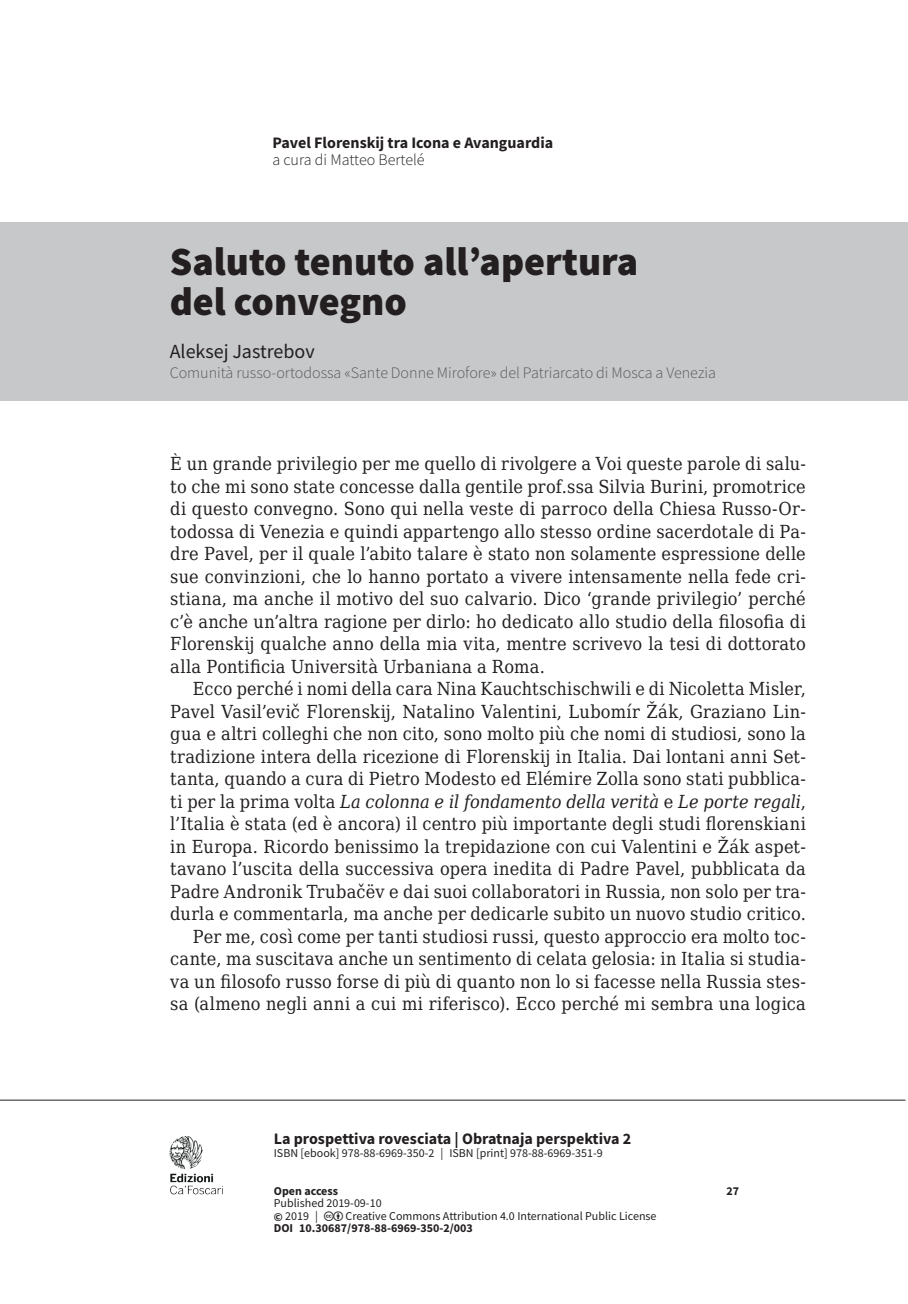
<style>
.page{position:relative;width:908px;height:1304px;background:#fff}
.page>*{position:absolute;margin:0;border:0;box-sizing:border-box;transform-origin:0 0}
.t1{font:900 40px/40px "Source Sans Pro";color:#231f20}
.t2{font:20px "Source Sans Pro";color:#231f20}
.t3{font:18px/22.4px "DejaVu Serif Condensed";letter-spacing:.01em;color:#231f20;text-align:justify}
.t4{font:700 16px "Source Sans Pro";color:#231f20}
.t5{font:300 16px "Source Sans Pro";color:#57585a}
.t6{font:300 16px "Source Sans Pro";color:#231f20}
.t7{font:12px/12.4px "Source Sans Pro";color:#231f20}
.t8{font:700 12px "Source Sans Pro";color:#231f20}
.s1{font-style:italic}
.s2{font-weight:700}
</style>
<div class="page">
<div style="left:0;top:223px;width:907px;height:178px;background:#c7c8ca"></div>
<img style="left:169px;top:1136px;width:54px;height:59px">
<hr style="left:0;top:1100px;width:905px;height:1px;background:#231f20">
<p class="t4" style="left:272px;top:132px;width:282px">Pavel Florenskij tra Icona e Avanguardia</p>
<p class="t6" style="left:272px;top:150px;width:154px">a cura di Matteo Bertelé</p>
<h1 class="t1" style="left:170px;top:241px;width:470px">Saluto tenuto all’apertura del convegno</h1>
<p class="t2" style="left:170px;top:339px;width:146px">Aleksej Jastrebov</p>
<p class="t5" style="left:170px;top:363px;width:547px">Comunità russo-ortodossa «Sante Donne Mirofore» del Patriarcato di Mosca a Venezia</p>
<p class="t3" style="left:170px;top:452px;width:637px">È un grande privilegio per me quello di rivolgere a Voi queste parole di salu&shy;to che mi sono state concesse dalla gentile prof.ssa Silvia Burini, promotrice di questo convegno. Sono qui nella veste di parroco della Chiesa Russo-Or&shy;todossa di Venezia e quindi appartengo allo stesso ordine sacerdotale di Pa&shy;dre Pavel, per il quale l’abito talare è stato non solamente espressione delle sue convinzioni, che lo hanno portato a vivere intensamente nella fede cri&shy;stiana, ma anche il motivo del suo calvario. Dico ‘grande privilegio’ perché c’è anche un’altra ragione per dirlo: ho dedicato allo studio della filosofia di Florenskij qualche anno della mia vita, mentre scrivevo la tesi di dottorato alla Pontificia Università Urbaniana a Roma.</p>
<p class="t3" style="left:170px;top:677px;width:637px;text-align:right">Ecco perché i nomi della cara Nina Kauchtschischwili e di Nicoletta Misler, Pavel Vasil’evič Florenskij, Natalino Valentini, Lubomír Žák, Graziano Lin&shy;gua e altri colleghi che non cito, sono molto più che nomi di studiosi, sono la tradizione intera della ricezione di Florenskij in Italia. Dai lontani anni Set&shy;tanta, quando a cura di Pietro Modesto ed Elémire Zolla sono stati pubblica&shy;ti per la prima volta <span class="s1">La colonna e il fondamento della verità</span> e <span class="s1">Le porte regali</span>, l’Italia è stata (ed è ancora) il centro più importante degli studi florenskiani in Europa. Ricordo benissimo la trepidazione con cui Valentini e Žák aspet&shy;tavano l’uscita della successiva opera inedita di Padre Pavel, pubblicata da Padre Andronik Trubačëv e dai suoi collaboratori in Russia, non solo per tra&shy;durla e commentarla, ma anche per dedicarle subito un nuovo studio critico.<br>Per me, così come per tanti studiosi russi, questo approccio era molto toc&shy;cante, ma suscitava anche un sentimento di celata gelosia: in Italia si studia&shy;va un filosofo russo forse di più di quanto non lo si facesse nella Russia stes&shy;sa (almeno negli anni a cui mi riferisco). Ecco perché mi sembra una logica</p>
<p class="t4" style="left:274px;top:1128px;width:359px">La prospettiva rovesciata | Obratnaja perspektiva 2</p>
<p class="t7" style="left:274px;top:1147px;width:330px">ISBN [ebook] 978-88-6969-350-2 | ISBN [print] 978-88-6969-351-9</p>
<p class="t8" style="left:274px;top:1182px;width:66px">Open access</p>
<p class="t8" style="left:726px;top:1182px;width:14px">27</p>
<p class="t7" style="left:274px;top:1197px;width:109px">Published 2019-09-10 <span class="s2">©</span> 2019 |</p>
<p class="t7" style="left:345px;top:1209px;width:312px">Creative Commons Attribution 4.0 International Public License</p>
<p class="t8" style="left:274px;top:1220px;width:200px">DOI 10.30687/978-88-6969-350-2/003</p>
</div>
